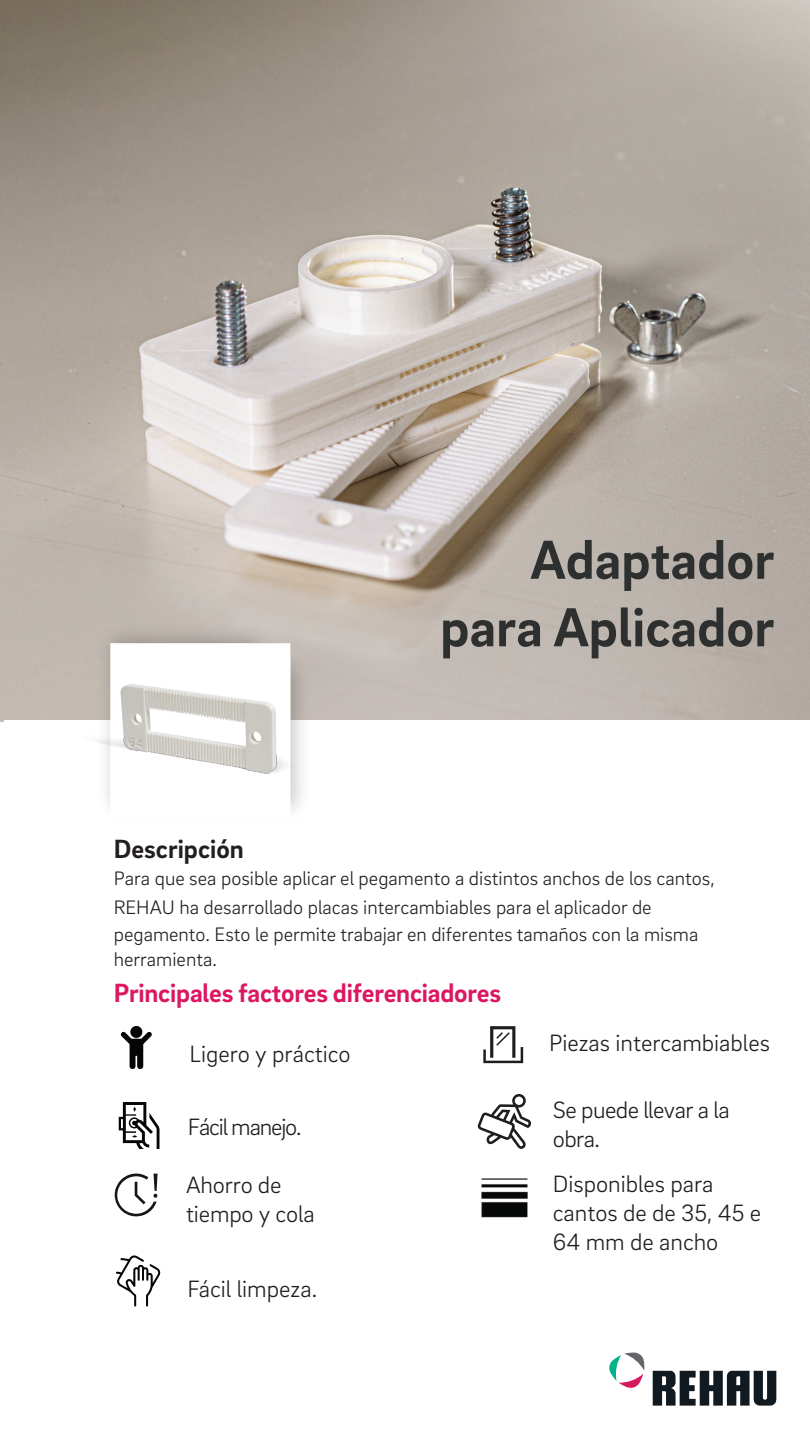
<style>
.page{position:relative;width:810px;height:1440px;background:#fff}
.page>*{position:absolute;margin:0;border:0;box-sizing:border-box;transform-origin:0 0}
.t1{font:700 56.3px/67.5px "Brix Sans";color:#2e2f2f;text-align:right}
.t2{font:700 27px "Brix Sans";letter-spacing:-.01em;color:#dc1762}
.t3{font:700 27px "Brix Sans";color:#231f20}
.t4{font:300 24.2px/29px "Brix Sans";color:#201d1e}
.t5{font:300 24.2px/29px "Brix Sans";letter-spacing:-.025em;color:#201d1e}
.t6{font:300 24.2px "Brix Sans";letter-spacing:-.05em;color:#201d1e}
.t7{font:300 20px/28.9px "Brix Sans";color:#231f20}
</style>
<div class="page">
<img style="left:0;top:0;width:810px;height:722px">
<div style="left:5px;top:721px;width:805px;height:715px;background:#fff"></div>
<img style="left:89px;top:616px;width:229px;height:196px">
<svg style="left:110px;top:643px;width:181px;height:169px"></svg>
<svg style="left:478px;top:1094px;width:54px;height:55px"></svg>
<svg style="left:119px;top:1102px;width:41px;height:47px"></svg>
<svg style="left:115px;top:1174px;width:43px;height:43px"></svg>
<svg style="left:483px;top:1026px;width:40px;height:38px"></svg>
<svg style="left:496px;top:1032px;width:14px;height:14px"></svg>
<svg style="left:496px;top:1032px;width:7px;height:7px"></svg>
<img style="left:481px;top:1178px;width:47px;height:40px">
<svg style="left:121px;top:1026px;width:31px;height:43px"></svg>
<img style="left:83px;top:671px;width:226px;height:115px">
<svg style="left:609px;top:1352px;width:36px;height:36px"></svg>
<svg style="left:653px;top:1371px;width:123px;height:35px"></svg>
<svg style="left:116px;top:1255px;width:44px;height:52px"></svg>
<h1 class="t1" style="left:440px;top:523px;width:336px">Adaptador para Aplicador</h1>
<h2 class="t3" style="left:114px;top:831px;width:132px">Descripción</h2>
<p class="t7" style="left:114px;top:863px;width:602px">Para que sea posible aplicar el pegamento a distintos anchos de los cantos,<br>REHAU ha desarrollado placas intercambiables para el aplicador de</p>
<p class="t7" style="left:114px;top:921px;width:586px;line-height:25.1px">pegamento. Esto le permite trabajar en diferentes tamaños con la misma herramienta.</p>
<h2 class="t2" style="left:114px;top:975px;width:389px">Principales factores diferenciadores</h2>
<p class="t4" style="left:190px;top:1038px;width:163px">Ligero y práctico</p>
<p class="t6" style="left:188px;top:1111px;width:115px">Fácil manejo.</p>
<p class="t4" style="left:186px;top:1169px;width:130px">Ahorro de tiempo y cola</p>
<p class="t4" style="left:187px;top:1274px;width:131px">Fácil limpeza.</p>
<p class="t4" style="left:549px;top:1027px;width:222px">Piezas intercambiables</p>
<p class="t5" style="left:553px;top:1094px;width:178px">Se puede llevar a la obra.</p>
<p class="t4" style="left:553px;top:1169px;width:210px">Disponibles para cantos de de 35, 45 e<br>64 mm de ancho</p>
</div>
